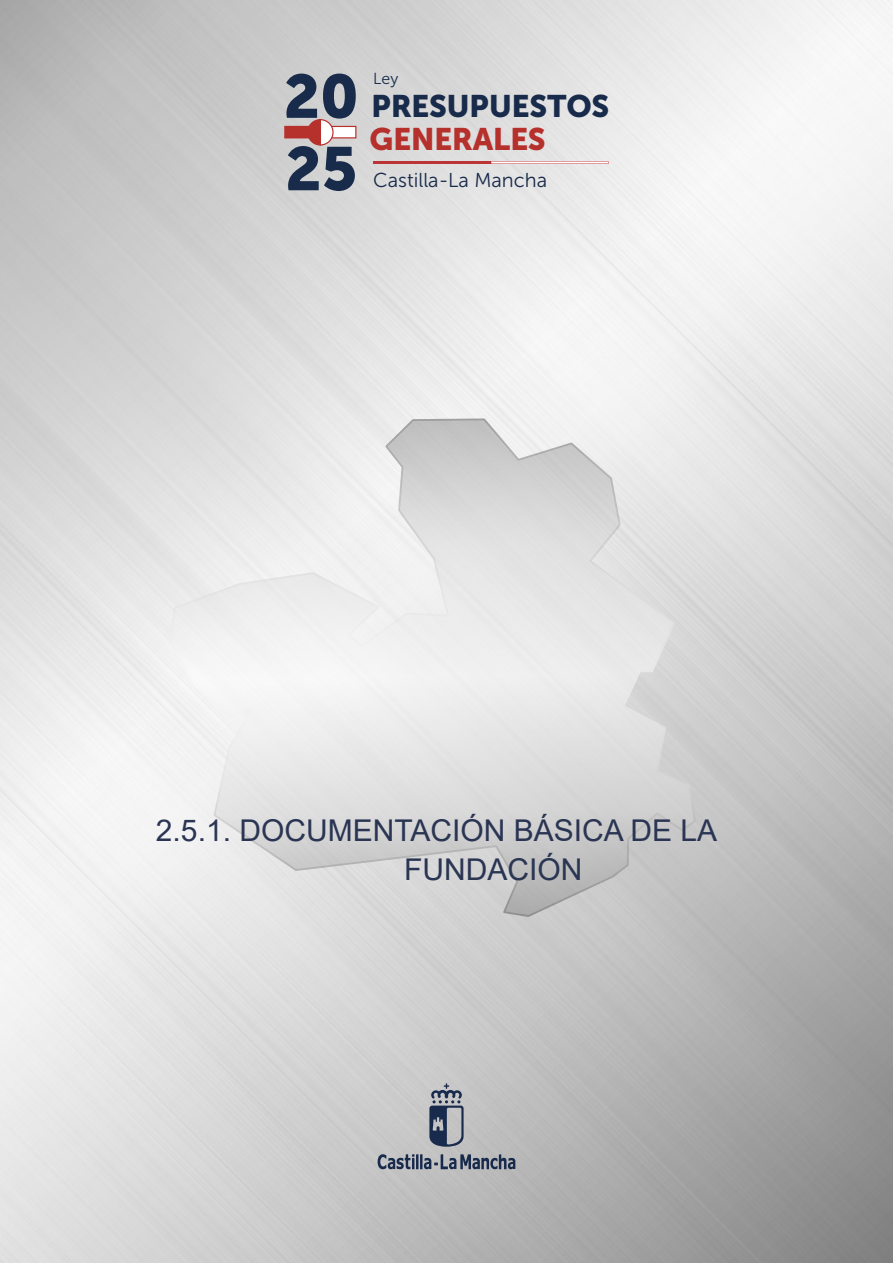
<style>
.page{position:relative;width:893px;height:1263px;background:#fff}
.page>*{position:absolute;margin:0;border:0;box-sizing:border-box;transform-origin:0 0}
.t1{font:60.9px "Museo Sans Cyrl 900";color:#182b4b}
.t2{font:31.05px "Museo Sans Cyrl 900";color:#182b4b}
.t3{font:31.05px "Museo Sans Cyrl 900";color:#b6302c}
.Nivel_4{font:30px/39px "Arial";color:#2a3553}
.t4{font:20.1px "Museo Sans 300";color:#182b4b}
.t5{font:15.9px "Museo Sans 300";color:#182b4b}
</style>
<div class="page">
<svg style="left:378px;top:1154px;width:137px;height:15px;background:#757d8c"></svg>
<svg style="left:429px;top:1083px;width:35px;height:64px;background:#7e8593"></svg>
<hr style="left:373px;top:161px;width:118px;height:3px;background:#bc3436">
<hr style="left:491px;top:161px;width:118px;height:3px;background:#bc3436">
<div style="left:285px;top:126px;width:35px;height:12px;background:#b6302c"></div>
<div style="left:284px;top:126px;width:37px;height:12px;border:1px solid #b6302c"></div>
<div style="left:320px;top:126px;width:36px;height:12px;border:1px solid #b6302c"></div>
<svg style="left:306px;top:118px;width:28px;height:28px"></svg>
<svg style="left:169px;top:418px;width:527px;height:499px"></svg>
<h1 class="t1" style="left:284px;top:62px;width:77px">20</h1>
<h1 class="t1" style="left:285px;top:134px;width:73px">25</h1>
<p class="t5" style="left:373px;top:70px;width:27px">Ley</p>
<p class="t2" style="left:372px;top:88px;width:239px">PRESUPUESTOS</p>
<p class="t3" style="left:369px;top:122px;width:178px">GENERALES</p>
<p class="t4" style="left:373px;top:169px;width:176px">Castilla-La Mancha</p>
<p class="Nivel_4" style="left:404px;top:811px;width:315px;text-indent:-248px">2.5.1. DOCUMENTACIÓN BÁSICA DE LA<br>FUNDACIÓN</p>
</div>
